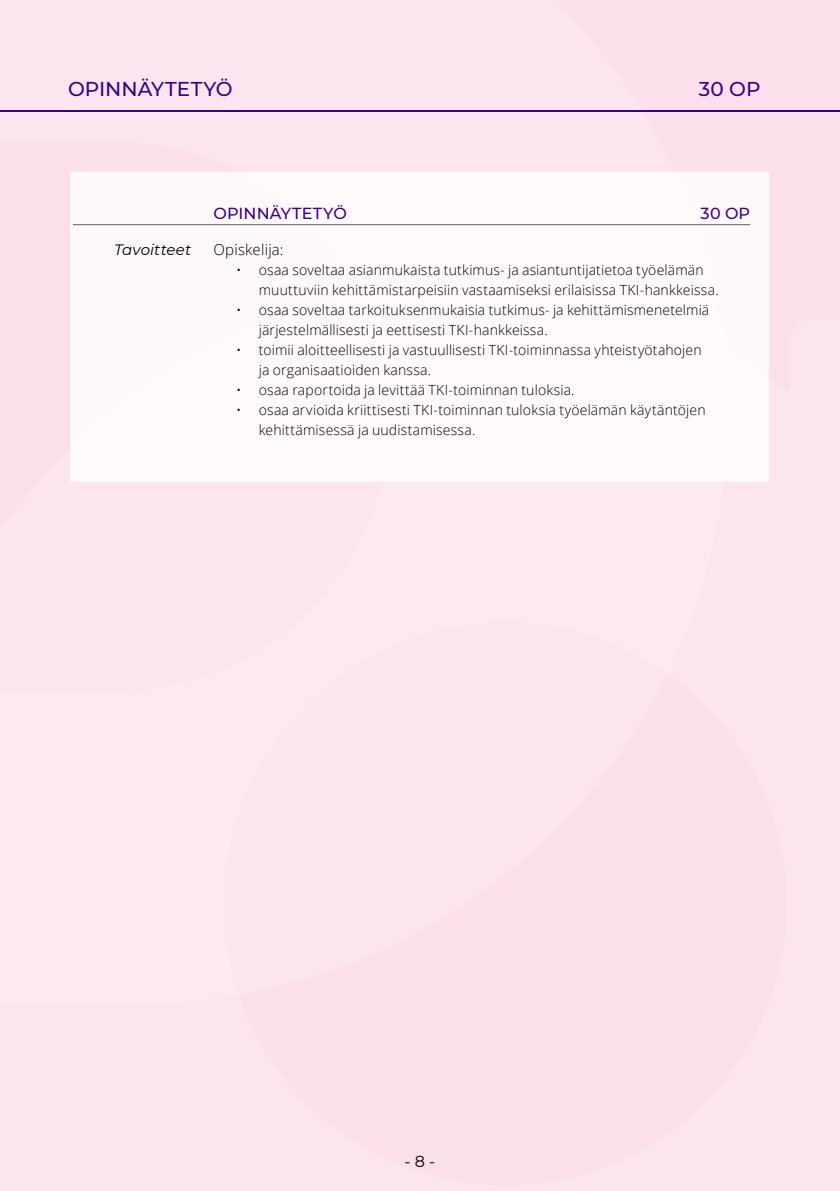
<style>
.page{position:relative;width:840px;height:1191px;background:#fff}
.page>*{position:absolute;margin:0;border:0;box-sizing:border-box;transform-origin:0 0}
.t1{font:500 20px "Montserrat";color:#3b0083}
.t2{font:500 16px "Montserrat";letter-spacing:.01em;color:#3b0083}
.t3{font:16px "Montserrat";color:#000}
.t4{font:300 15px "Open Sans";letter-spacing:.015em;color:#000}
.t5{font:italic 15px "Montserrat";letter-spacing:.005em;color:#000}
.t6{font:300 14px/20px "Open Sans";letter-spacing:.01em;color:#000}
</style>
<div class="page">
<div style="left:0;top:0;width:839px;height:1191px;background:#fbe5ef"></div>
<hr style="left:0;top:110px;width:839px;height:2px;background:#3b0083">
<div style="left:71px;top:172px;width:697px;height:309px;background:#fff"></div>
<hr style="left:73px;top:224px;width:676px;height:1px;background:#646363">
<h2 class="t1" style="left:68px;top:75px;width:166px">OPINNÄYTETYÖ</h2>
<h2 class="t1" style="left:698px;top:75px;width:63px">30 OP</h2>
<h3 class="t2" style="left:213px;top:202px;width:135px">OPINNÄYTETYÖ</h3>
<h3 class="t2" style="left:700px;top:202px;width:51px">30 OP</h3>
<p class="t5" style="left:114px;top:240px;width:78px">Tavoitteet</p>
<p class="t4" style="left:213px;top:240px;width:72px">Opiskelija:</p>
<p class="t6" style="left:259px;top:260px;width:461px;text-indent:-23px">• osaa soveltaa asianmukaista tutkimus- ja asiantuntijatietoa työelämän muuttuviin kehittämistarpeisiin vastaamiseksi erilaisissa TKI-hankkeissa.</p>
<p class="t6" style="left:259px;top:300px;width:452px;text-indent:-23px">• osaa soveltaa tarkoituksenmukaisia tutkimus- ja kehittämismenetelmiä järjestelmällisesti ja eettisesti TKI-hankkeissa.</p>
<p class="t6" style="left:259px;top:340px;width:444px;text-indent:-23px">• toimii aloitteellisesti ja vastuullisesti TKI-toiminnassa yhteistyötahojen ja organisaatioiden kanssa.</p>
<p class="t6" style="left:236px;top:380px;width:340px">• osaa raportoida ja levittää TKI-toiminnan tuloksia.</p>
<p class="t6" style="left:259px;top:400px;width:448px;text-indent:-23px">• osaa arvioida kriittisesti TKI-toiminnan tuloksia työelämän käytäntöjen kehittämisessä ja uudistamisessa.</p>
<p class="t3" style="left:404px;top:1150px;width:32px">- 8 -</p>
</div>
